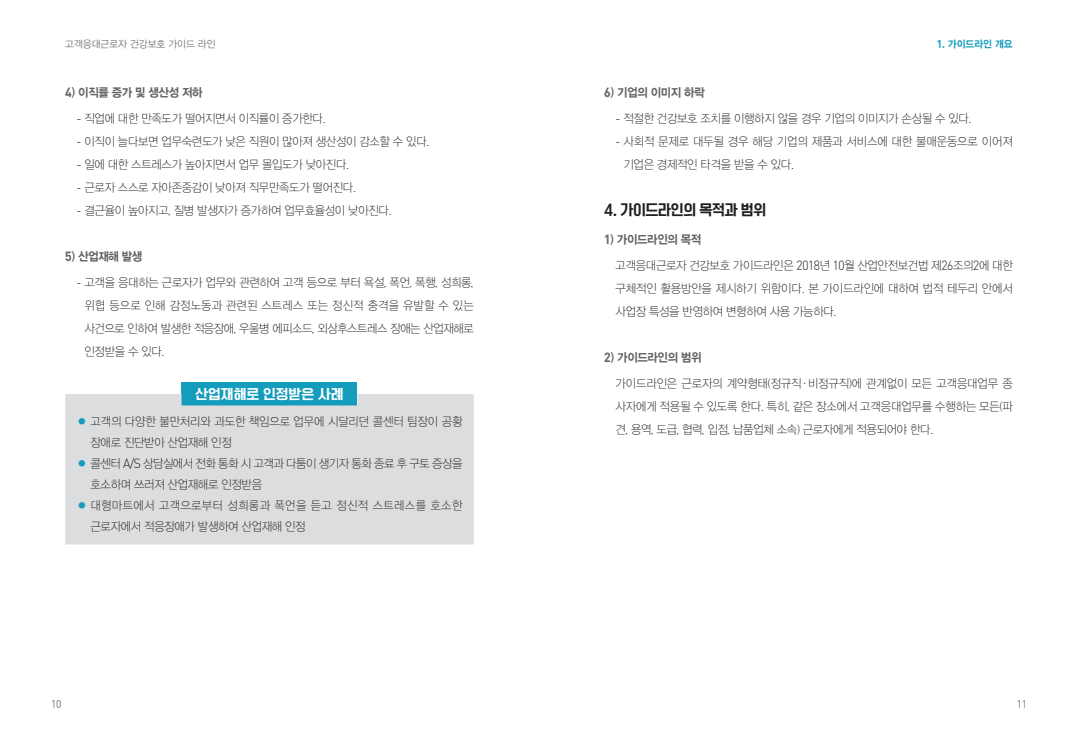
<style>
.page{position:relative;width:1078px;height:738px;background:#fff}
.page>*{position:absolute;margin:0;border:0;box-sizing:border-box;transform-origin:0 0}
.t1{font:14px "OT Omni Gothic H";letter-spacing:-.025em;color:#231f20;scale:.94 1}
.t2{font:13px "OT Omni Gothic H";color:#fff}
.t3{font:12px/23px "Gdingot EL";letter-spacing:-.025em;color:#231f20;text-align:justify;scale:.94 1}
.t4{font:12px/21px "Gdingot EL";letter-spacing:.03em;color:#231f20;scale:.94 1}
.t5{font:12px "G Got Din B";letter-spacing:-.025em;color:#636366;scale:.94 1}
.t6{font:10px "G Din Got L";color:#757679;scale:.96 1}
.t7{font:10px "G Got Din B";color:#149cbc;scale:.96 1}
.s1{font-family:"YDVYGO11";color:#149cbc}
</style>
<div class="page">
<div style="left:181px;top:382px;width:176px;height:23px;background:#149cbc"></div>
<div style="left:65px;top:394px;width:408px;height:150px;background:#dcdddf"></div>
<p class="t6" style="left:65px;top:39px;width:158px">고객응대근로자 건강보호 가이드 라인</p>
<p class="t7" style="left:936px;top:39px;width:81px">1. 가이드라인 개요</p>
<p class="t5" style="left:65px;top:86px;width:147px">4) 이직률 증가 및 생산성 저하</p>
<p class="t3" style="left:77px;top:108px;width:266px">- 직업에 대한 만족도가 떨어지면서 이직률이 증가한다.</p>
<p class="t3" style="left:77px;top:131px;width:377px">- 이직이 늘다보면 업무숙련도가 낮은 직원이 많아져 생산성이 감소할 수 있다.</p>
<p class="t3" style="left:77px;top:154px;width:291px">- 일에 대한 스트레스가 높아지면서 업무 몰입도가 낮아진다.</p>
<p class="t3" style="left:77px;top:177px;width:299px">- 근로자 스스로 자아존중감이 낮아져 직무만족도가 떨어진다.</p>
<p class="t3" style="left:77px;top:200px;width:336px">- 결근율이 높아지고, 질병 발생자가 증가하여 업무효율성이 낮아진다.</p>
<p class="t5" style="left:65px;top:250px;width:83px">5) 산업재해 발생</p>
<p class="t3" style="left:84px;top:271px;width:415px;text-indent:-8px">- 고객을 응대하는 근로자가 업무와 관련하여 고객 등으로 부터 욕설, 폭언, 폭행, 성희롱, 위협 등으로 인해 감정노동과 관련된 스트레스 또는 정신적 충격을 유발할 수 있는 사건으로 인하여 발생한 적응장애, 우울병 에피소드, 외상후스트레스 장애는 산업재해로 인정받을 수 있다.</p>
<p class="t2" style="left:195px;top:387px;width:149px">산업재해로 인정받은 사례</p>
<p class="t3" style="left:90px;top:411px;width:397px;line-height:21px;text-indent:-14px"><span class="s1">●</span> 고객의 다양한 불만처리와 과도한 책임으로 업무에 시달리던 콜센터 팀장이 공황 장애로 진단받아 산업재해 인정</p>
<p class="t3" style="left:90px;top:453px;width:397px;line-height:21px;text-indent:-14px"><span class="s1">●</span> 콜센터 A/S 상담실에서 전화 통화 시 고객과 다툼이 생기자 통화 종료 후 구토 증상을 호소하며 쓰러져 산업재해로 인정받음</p>
<p class="t4" style="left:90px;top:495px;width:397px;text-indent:-14px"><span class="s1">●</span> 대형마트에서 고객으로부터 성희롱과 폭언을 듣고 정신적 스트레스를 호소한 근로자에서 적응장애가 발생하여 산업재해 인정</p>
<p class="t5" style="left:604px;top:86px;width:108px">6) 기업의 이미지 하락</p>
<p class="t3" style="left:615px;top:108px;width:380px">- 적절한 건강보호 조치를 이행하지 않을 경우 기업의 이미지가 손상될 수 있다.</p>
<p class="t3" style="left:623px;top:131px;width:415px;text-indent:-8px">- 사회적 문제로 대두될 경우 해당 기업의 제품과 서비스에 대한 불매운동으로 이어져 기업은 경제적인 타격을 받을 수 있다.</p>
<p class="t1" style="left:604px;top:203px;width:174px">4. 가이드라인의 목적과 범위</p>
<p class="t5" style="left:604px;top:233px;width:105px">1) 가이드라인의 목적</p>
<p class="t3" style="left:615px;top:254px;width:424px">고객응대근로자 건강보호 가이드라인은 2018년 10월 산업안전보건법 제26조의2에 대한 구체적인 활용방안을 제시하기 위함이다. 본 가이드라인에 대하여 법적 테두리 안에서 사업장 특성을 반영하여 변형하여 사용 가능하다.</p>
<p class="t5" style="left:604px;top:351px;width:105px">2) 가이드라인의 범위</p>
<p class="t3" style="left:615px;top:372px;width:424px">가이드라인은 근로자의 계약형태(정규직·비정규직)에 관계없이 모든 고객응대업무 종 사자에게 적용될 수 있도록 한다. 특히, 같은 장소에서 고객응대업무를 수행하는 모든(파 견, 용역, 도급, 협력, 입점, 납품업체 소속) 근로자에게 적용되어야 한다.</p>
<p class="t6" style="left:51px;top:697px;width:12px">10</p>
<p class="t6" style="left:1016px;top:697px;width:12px">11</p>
</div>
